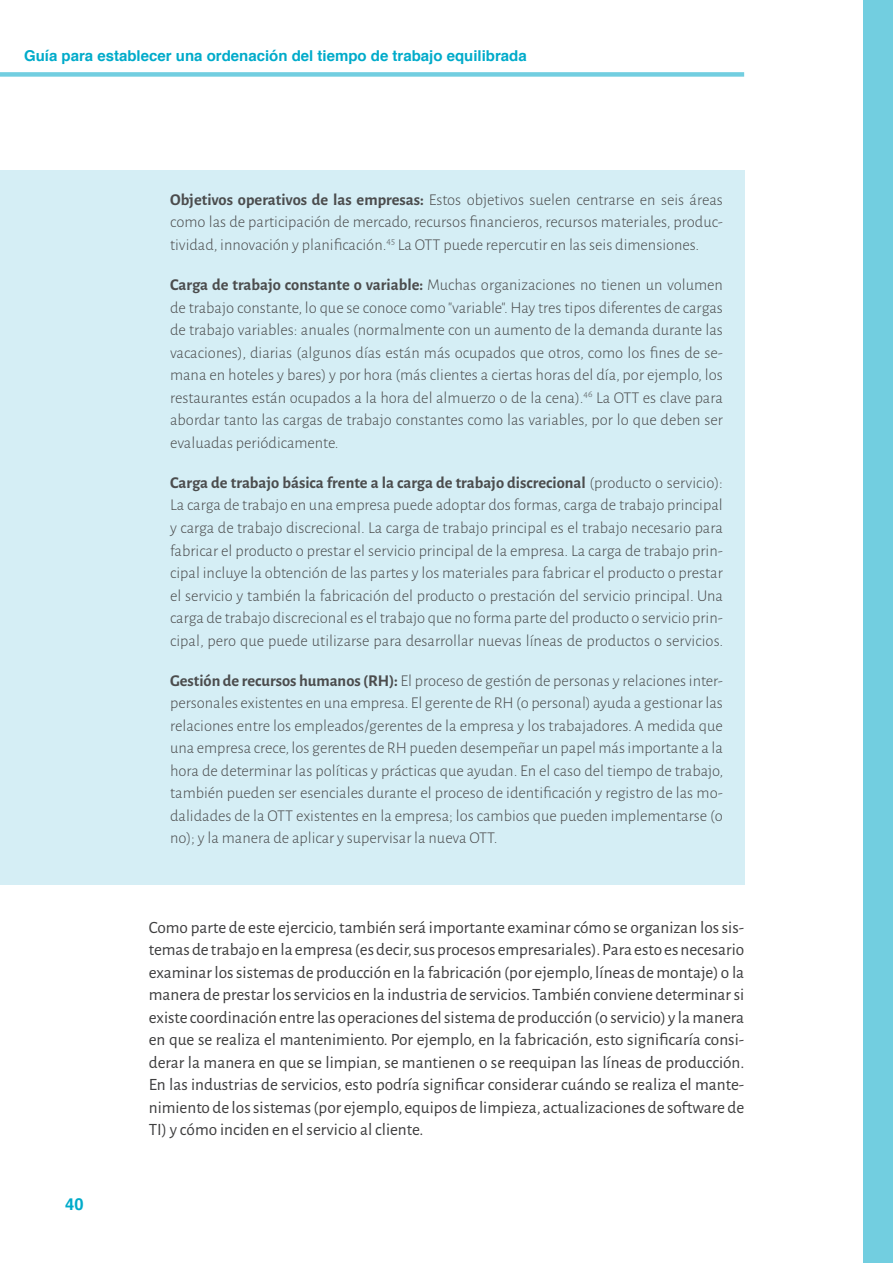
<style>
.page{position:relative;width:893px;height:1263px;background:#fff}
.page>*{position:absolute;margin:0;border:0;box-sizing:border-box;transform-origin:0 0}
.crt{font:17.25px/22.5px "Alegreya Sans";color:#3e3e3f;text-align:justify}
.box{font:300 16.5px/22.5px "Alegreya Sans";color:#4b4c4d;text-align:justify}
.t1{font:700 16.5px "Helvetica";color:#00abca}
.t2{font:700 15px "Helvetica";color:#00abca}
.s1{font-weight:700}
</style>
<div class="page">
<div style="left:863px;top:0;width:30px;height:1263px;background:#72cee0"></div>
<div style="left:0;top:72px;width:744px;height:5px;background:#72cee0"></div>
<div style="left:0;top:170px;width:744px;height:714px;background:#d5eef5"></div>
<p class="t2" style="left:24px;top:44px;width:504px">Guía para establecer una ordenación del tiempo de trabajo equilibrada</p>
<p class="box" style="left:170px;top:187px;width:554px"><span class="s1">Objetivos operativos de las empresas:</span> Estos objetivos suelen centrarse en seis áreas como las de participación de mercado, recursos financieros, recursos materiales, produc&shy;tividad, innovación y planificación. <sup>45</sup> La OTT puede repercutir en las seis dimensiones.</p>
<p class="box" style="left:170px;top:273px;width:554px"><span class="s1">Carga de trabajo constante o variable:</span> Muchas organizaciones no tienen un volumen de trabajo constante, lo que se conoce como "variable". Hay tres tipos diferentes de cargas de trabajo variables: anuales (normalmente con un aumento de la demanda durante las vacaciones), diarias (algunos días están más ocupados que otros, como los fines de se&shy;mana en hoteles y bares) y por hora (más clientes a ciertas horas del día, por ejemplo, los restaurantes están ocupados a la hora del almuerzo o de la cena). <sup>46</sup> La OTT es clave para abordar tanto las cargas de trabajo constantes como las variables, por lo que deben ser evaluadas periódicamente.</p>
<p class="box" style="left:170px;top:471px;width:554px"><span class="s1">Carga de trabajo básica frente a la carga de trabajo discrecional</span> (producto o servicio):<br>La carga de trabajo en una empresa puede adoptar dos formas, carga de trabajo principal y carga de trabajo discrecional. La carga de trabajo principal es el trabajo necesario para fabricar el producto o prestar el servicio principal de la empresa. La carga de trabajo prin&shy;cipal incluye la obtención de las partes y los materiales para fabricar el producto o prestar el servicio y también la fabricación del producto o prestación del servicio principal. Una carga de trabajo discrecional es el trabajo que no forma parte del producto o servicio prin&shy;cipal, pero que puede utilizarse para desarrollar nuevas líneas de productos o servicios.</p>
<p class="box" style="left:170px;top:669px;width:555px"><span class="s1">Gestión de recursos humanos (RH):</span> El proceso de gestión de personas y relaciones inter&shy;personales existentes en una empresa. El gerente de RH (o personal) ayuda a gestionar las relaciones entre los empleados/gerentes de la empresa y los trabajadores. A medida que una empresa crece, los gerentes de RH pueden desempeñar un papel más importante a la hora de determinar las políticas y prácticas que ayudan. En el caso del tiempo de trabajo, también pueden ser esenciales durante el proceso de identificación y registro de las mo&shy;dalidades de la OTT existentes en la empresa; los cambios que pueden implementarse (o no); y la manera de aplicar y supervisar la nueva OTT.</p>
<p class="t1" style="left:65px;top:1191px;width:20px">40</p>
<p class="crt" style="left:149px;top:915px;width:597px">Como parte de este ejercicio, también será importante examinar cómo se organizan los sis&shy;temas de trabajo en la empresa (es decir, sus procesos empresariales). Para esto es necesario examinar los sistemas de producción en la fabricación (por ejemplo, líneas de montaje) o la manera de prestar los servicios en la industria de servicios. También conviene determinar si existe coordinación entre las operaciones del sistema de producción (o servicio) y la manera en que se realiza el mantenimiento. Por ejemplo, en la fabricación, esto significaría consi&shy;derar la manera en que se limpian, se mantienen o se reequipan las líneas de producción.<br>En las industrias de servicios, esto podría significar considerar cuándo se realiza el mante&shy;nimiento de los sistemas (por ejemplo, equipos de limpieza, actualizaciones de software de TI) y cómo inciden en el servicio al cliente.</p>
</div>
